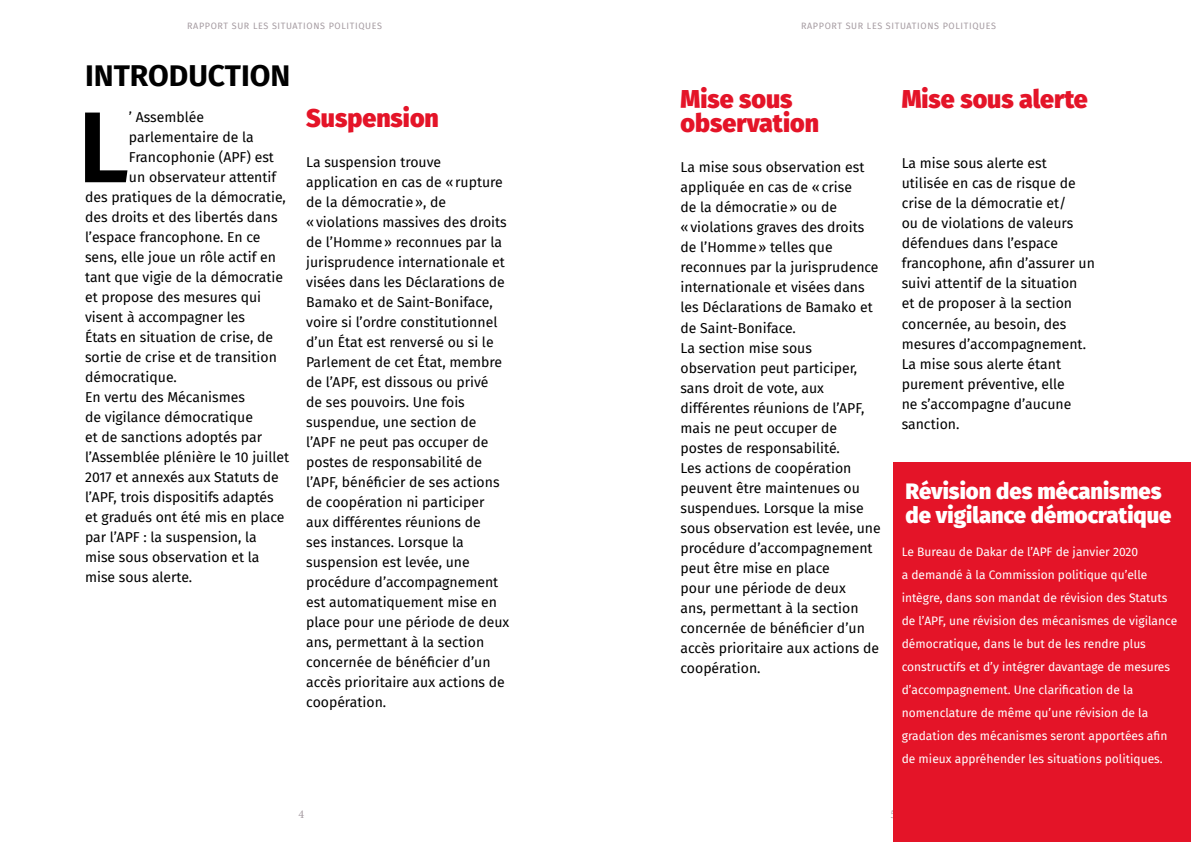
<style>
.page{position:relative;width:1191px;height:842px;background:#fff}
.page>*{position:absolute;margin:0;border:0;box-sizing:border-box;transform-origin:0 0}
.t1{font:600 100.7px "Fira Sans";color:#000}
.t2{font:700 30px "Fira Sans";color:#000}
.t3{font:900 25px/24px "Fira Sans";color:#e41428}
.t4{font:900 22px/24px "Fira Sans";color:#fff}
.t5{font:14px/20px "Fira Sans";color:#000}
.t6{font:12px/23px "Fira Sans";color:#fff}
.t7{font:12px "Minion Pro";color:#a59ba1}
.t8{font:9px "Fira Sans";letter-spacing:.07em;color:#a59ba1}
</style>
<div class="page">
<div style="left:893px;top:462px;width:298px;height:380px;background:#e41428"></div>
<p class="t8" style="left:187px;top:19px;width:196px">RAPPORT SUR LES SITUATIONS POLITIQUES</p>
<p class="t8" style="left:801px;top:19px;width:196px">RAPPORT SUR LES SITUATIONS POLITIQUES</p>
<h2 class="t2" style="left:85px;top:50px;width:207px">INTRODUCTION</h2>
<h1 class="t1" style="left:78px;top:64px;width:53px">L</h1>
<p class="t5" style="left:129px;top:107px;width:77px">’ Assemblée</p>
<p class="t5" style="left:129px;top:127px;width:126px">parlementaire de la</p>
<p class="t5" style="left:129px;top:147px;width:146px">Francophonie (APF) est</p>
<p class="t5" style="left:129px;top:167px;width:149px">un observateur attentif</p>
<p class="t5" style="left:85px;top:187px;width:202px">des pratiques de la démocratie,</p>
<p class="t5" style="left:85px;top:207px;width:194px">des droits et des libertés dans</p>
<p class="t5" style="left:85px;top:227px;width:177px">l’espace francophone. En ce</p>
<p class="t5" style="left:85px;top:247px;width:192px">sens, elle joue un rôle actif en</p>
<p class="t5" style="left:85px;top:267px;width:199px">tant que vigie de la démocratie</p>
<p class="t5" style="left:85px;top:287px;width:178px">et propose des mesures qui</p>
<p class="t5" style="left:85px;top:307px;width:161px">visent à accompagner les</p>
<p class="t5" style="left:85px;top:327px;width:189px">États en situation de crise, de</p>
<p class="t5" style="left:85px;top:347px;width:193px">sortie de crise et de transition</p>
<p class="t5" style="left:85px;top:367px;width:93px">démocratique.</p>
<p class="t5" style="left:85px;top:387px;width:161px">En vertu des Mécanismes</p>
<p class="t5" style="left:85px;top:407px;width:169px">de vigilance démocratique</p>
<p class="t5" style="left:85px;top:427px;width:179px">et de sanctions adoptés par</p>
<p class="t5" style="left:85px;top:447px;width:206px">l’Assemblée plénière le 10 juillet</p>
<p class="t5" style="left:85px;top:467px;width:195px">2017 et annexés aux Statuts de</p>
<p class="t5" style="left:85px;top:487px;width:190px">l’APF, trois dispositifs adaptés</p>
<p class="t5" style="left:85px;top:507px;width:201px">et gradués ont été mis en place</p>
<p class="t5" style="left:85px;top:527px;width:173px">par l’APF : la suspension, la</p>
<p class="t5" style="left:85px;top:547px;width:176px">mise sous observation et la</p>
<p class="t5" style="left:85px;top:567px;width:109px">mise sous alerte.</p>
<h3 class="t3" style="left:306px;top:104px;width:134px">Suspension</h3>
<p class="t5" style="left:306px;top:152px;width:204px">La suspension trouve application en cas de «rupture de la démocratie», de «violations massives des droits de l’Homme» reconnues par la jurisprudence internationale et visées dans les Déclarations de<br>Bamako et de Saint-Boniface, voire si l’ordre constitutionnel d’un État est renversé ou si le<br>Parlement de cet État, membre de l’APF, est dissous ou privé<br>de ses pouvoirs. Une fois suspendue, une section de l’APF ne peut pas occuper de postes de responsabilité de l’APF, bénéficier de ses actions de coopération ni participer aux différentes réunions de<br>ses instances. Lorsque la suspension est levée, une procédure d’accompagnement est automatiquement mise en place pour une période de deux ans, permettant à la section concernée de bénéficier d’un accès prioritaire aux actions de coopération.</p>
<h3 class="t3" style="left:680px;top:85px;width:140px">Mise sous observation</h3>
<p class="t5" style="left:680px;top:157px;width:202px">La mise sous observation est appliquée en cas de «crise<br>de la démocratie» ou de «violations graves des droits de l’Homme» telles que reconnues par la jurisprudence internationale et visées dans les Déclarations de Bamako et de Saint-Boniface.<br>La section mise sous observation peut participer, sans droit de vote, aux différentes réunions de l’APF, mais ne peut occuper de postes de responsabilité.<br>Les actions de coopération peuvent être maintenues ou suspendues. Lorsque la mise sous observation est levée, une procédure d’accompagnement peut être mise en place<br>pour une période de deux<br>ans, permettant à la section concernée de bénéficier d’un accès prioritaire aux actions de coopération.</p>
<h3 class="t3" style="left:901px;top:85px;width:187px">Mise sous alerte</h3>
<p class="t5" style="left:901px;top:153px;width:195px">La mise sous alerte est utilisée en cas de risque de crise de la démocratie et/<br>ou de violations de valeurs défendues dans l’espace francophone, afin d’assurer un suivi attentif de la situation<br>et de proposer à la section concernée, au besoin, des mesures d’accompagnement.<br>La mise sous alerte étant purement préventive, elle<br>ne s’accompagne d’aucune sanction.</p>
<h3 class="t4" style="left:905px;top:477px;width:267px">Révision des mécanismes de vigilance démocratique</h3>
<p class="t6" style="left:901px;top:539px;width:277px">Le Bureau de Dakar de l’APF de janvier 2020<br>a demandé à la Commission politique qu’elle intègre, dans son mandat de révision des Statuts de l’APF, une révision des mécanismes de vigilance démocratique, dans le but de les rendre plus constructifs et d’y intégrer davantage de mesures d’accompagnement. Une clarification de la nomenclature de même qu’une révision de la gradation des mécanismes seront apportées afin de mieux appréhender les situations politiques.</p>
<p class="t7" style="left:298px;top:806px;width:7px">4</p>
<p class="t7" style="left:890px;top:806px;width:7px">5</p>
</div>
